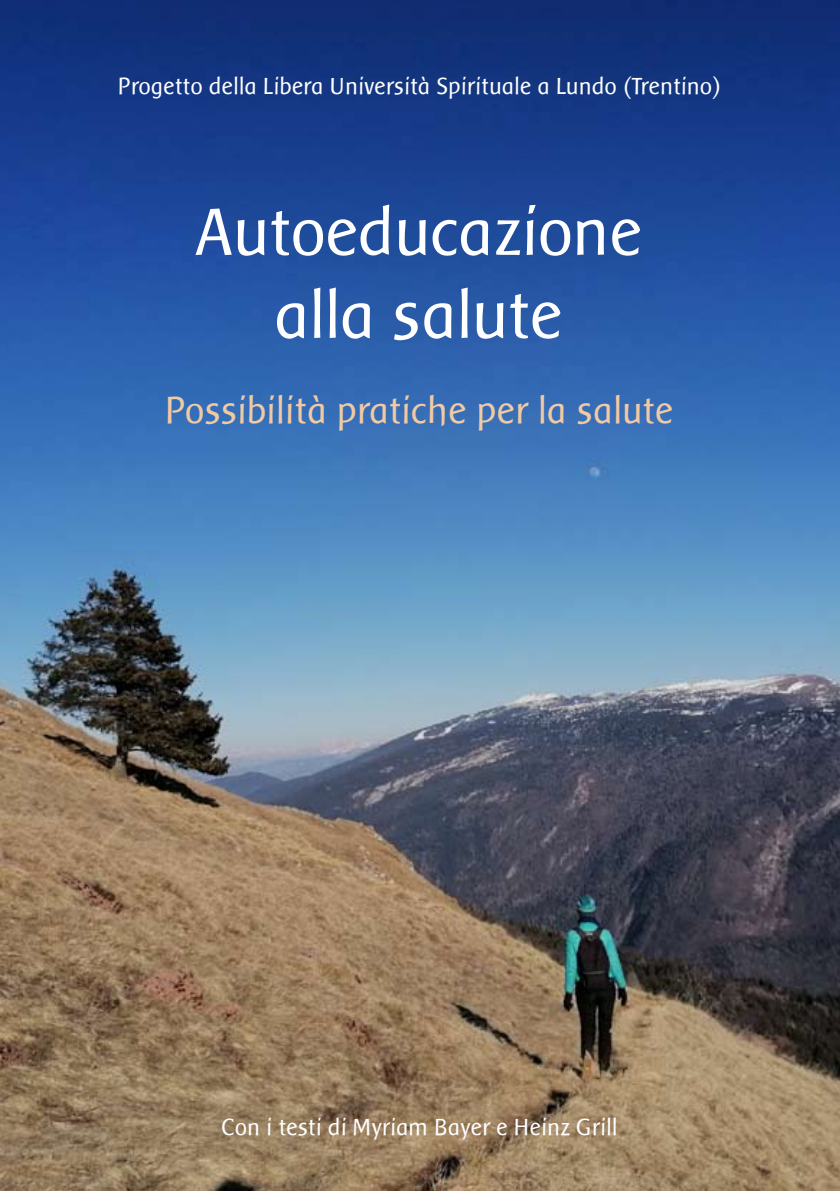
<style>
.page{position:relative;width:840px;height:1191px;background:#fff}
.page>*{position:absolute;margin:0;border:0;box-sizing:border-box;transform-origin:0 0}
.t1{font:69.2px/83px "Baar Sophia";color:#fff;text-align:center}
.t2{font:38.4px "Baar Sophia";letter-spacing:.01em;color:#f1caa3}
.t3{font:24px "Baar Sophia";letter-spacing:.01em;color:#fff}
</style>
<div class="page">
<img style="left:0;top:0;width:839px;height:1191px">
<p class="t3" style="left:118px;top:73px;width:604px">Progetto della Libera Università Spirituale a Lundo (Trentino)</p>
<h1 class="t1" style="left:196px;top:191px;width:449px">Autoeducazione alla salute</h1>
<h2 class="t2" style="left:165px;top:389px;width:510px">Possibilità pratiche per la salute</h2>
<p class="t3" style="left:222px;top:1113px;width:397px">Con i testi di Myriam Bayer e Heinz Grill</p>
</div>
